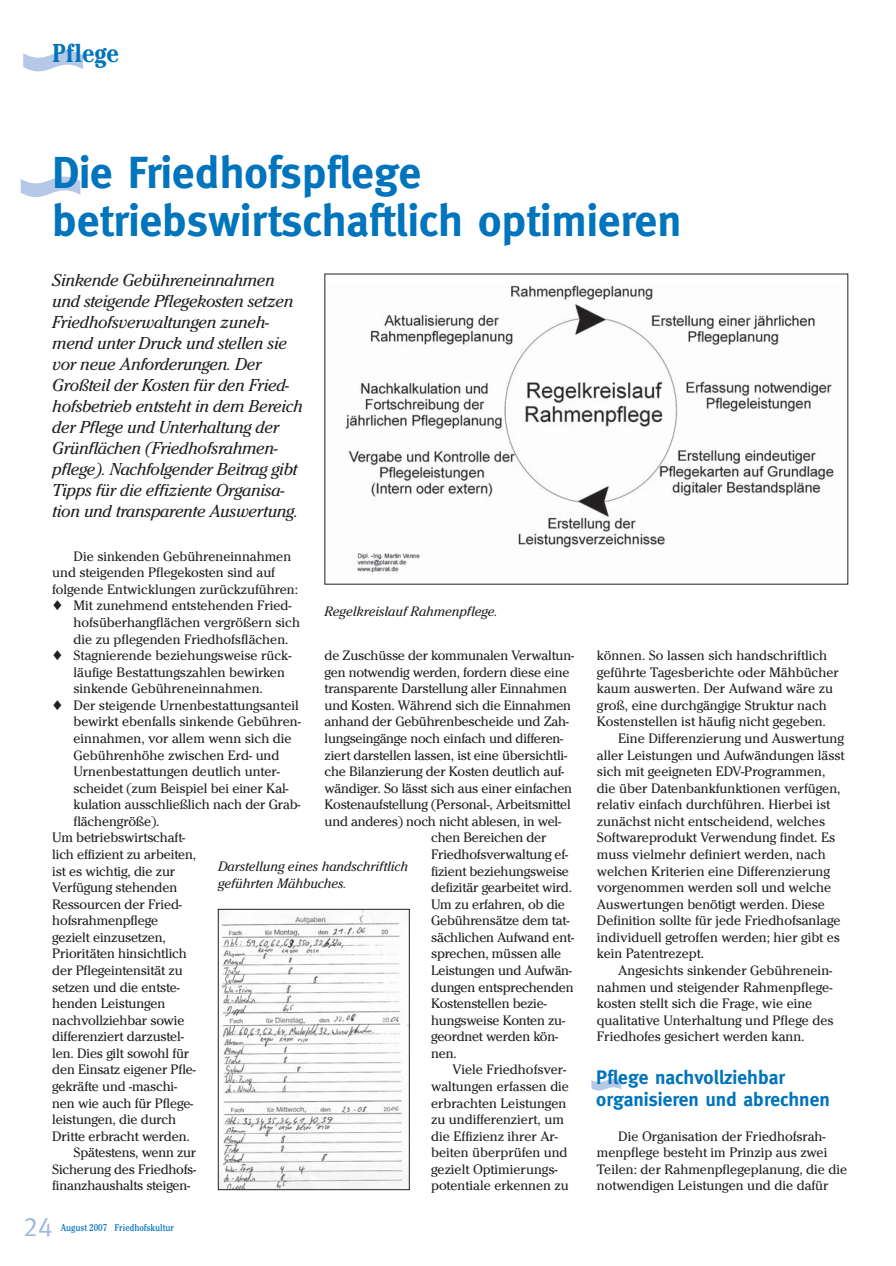
<style>
.page{position:relative;width:896px;height:1266px;background:#fff}
.page>*{position:absolute;margin:0;border:0;box-sizing:border-box;transform-origin:0 0}
.t1{font:700 45px/48px "Meta";color:#0074bc}
.t2{font:700 condensed 27px "Cheltenham Itc T";color:#0074bc}
.t3{font:27px "Meta Caps";color:#9fb8e0}
.t4{font:700 19.5px/22.5px "Meta";color:#0074bc}
.t5{font:italic 18px/21px "Cheltenham Itc T";letter-spacing:-.015em;color:#231f20}
.t6{font:14.25px/16.5px "Cheltenham Itc T";color:#231f20}
.t7{font:italic 14.25px/16.5px "Cheltenham Itc T";color:#231f20}
.t8{font:condensed 10.5px "Cheltenham Itc T";color:#0074bc}
</style>
<div class="page">
<svg style="left:23px;top:51px;width:60px;height:21px"></svg>
<svg style="left:21px;top:176px;width:59px;height:21px"></svg>
<img style="left:342px;top:285px;width:493px;height:288px">
<img style="left:220px;top:910px;width:187px;height:277px">
<div style="left:218px;top:908px;width:191px;height:281px;border:1px solid #231f20"></div>
<svg style="left:591px;top:1078px;width:30px;height:13px"></svg>
<h2 class="t2" style="left:52px;top:37px;width:68px">Pflege</h2>
<h1 class="t1" style="left:52px;top:150px;width:630px">Die Friedhofspflege betriebswirtschaftlich optimieren</h1>
<p class="t5" style="left:52px;top:271px;width:252px">Sinkende Gebühreneinnahmen und steigende Pflegekosten setzen Friedhofsverwaltungen zuneh&shy;mend unter Druck und stellen sie vor neue Anforderungen. Der Großteil der Kosten für den Fried&shy;hofsbetrieb entsteht in dem Bereich der Pflege und Unterhaltung der Grünflächen (Friedhofsrahmen&shy;pflege). Nachfolgender Beitrag gibt Tipps für die effiziente Organisa&shy;tion und transparente Auswertung.</p>
<p class="t6" style="left:73px;top:549px;width:219px">Die sinkenden Gebühreneinnahmen</p>
<p class="t6" style="left:52px;top:565px;width:224px">und steigenden Pflegekosten sind auf</p>
<p class="t6" style="left:52px;top:582px;width:247px">folgende Entwicklungen zurückzuführen:</p>
<p class="t6" style="left:73px;top:598px;width:219px">Mit zunehmend entstehenden Fried-</p>
<p class="t6" style="left:73px;top:615px;width:228px">hofsüberhangflächen vergrößern sich</p>
<p class="t6" style="left:73px;top:631px;width:216px">die zu pflegenden Friedhofsflächen.</p>
<p class="t6" style="left:73px;top:648px;width:219px">Stagnierende beziehungsweise rück-</p>
<p class="t6" style="left:73px;top:664px;width:213px">läufige Bestattungszahlen bewirken</p>
<p class="t6" style="left:73px;top:681px;width:191px">sinkende Gebühreneinnahmen.</p>
<p class="t6" style="left:73px;top:698px;width:227px">Der steigende Urnenbestattungsanteil</p>
<p class="t6" style="left:73px;top:714px;width:228px">bewirkt ebenfalls sinkende Gebühren-</p>
<p class="t6" style="left:73px;top:731px;width:220px">einnahmen, vor allem wenn sich die</p>
<p class="t6" style="left:73px;top:747px;width:207px">Gebührenhöhe zwischen Erd- und</p>
<p class="t6" style="left:73px;top:764px;width:208px">Urnenbestattungen deutlich unter-</p>
<p class="t6" style="left:73px;top:780px;width:216px">scheidet (zum Beispiel bei einer Kal-</p>
<p class="t6" style="left:73px;top:797px;width:228px">kulation ausschließlich nach der Grab-</p>
<p class="t6" style="left:73px;top:813px;width:88px">flächengröße).</p>
<p class="t6" style="left:52px;top:830px;width:134px">Um betriebswirtschaft-</p>
<p class="t6" style="left:52px;top:847px;width:145px">lich effizient zu arbeiten,</p>
<p class="t6" style="left:52px;top:863px;width:124px">ist es wichtig, die zur</p>
<p class="t6" style="left:52px;top:880px;width:126px">Verfügung stehenden</p>
<p class="t6" style="left:52px;top:896px;width:131px">Ressourcen der Fried-</p>
<p class="t6" style="left:52px;top:913px;width:107px">hofsrahmenpflege</p>
<p class="t6" style="left:52px;top:929px;width:115px">gezielt einzusetzen,</p>
<p class="t6" style="left:52px;top:946px;width:136px">Prioritäten hinsichtlich</p>
<p class="t6" style="left:52px;top:963px;width:132px">der Pflegeintensität zu</p>
<p class="t6" style="left:52px;top:979px;width:129px">setzen und die entste-</p>
<p class="t6" style="left:52px;top:996px;width:114px">henden Leistungen</p>
<p class="t6" style="left:52px;top:1012px;width:134px">nachvollziehbar sowie</p>
<p class="t6" style="left:52px;top:1029px;width:133px">differenziert darzustel-</p>
<p class="t6" style="left:52px;top:1045px;width:138px">len. Dies gilt sowohl für</p>
<p class="t6" style="left:52px;top:1062px;width:145px">den Einsatz eigener Pfle-</p>
<p class="t6" style="left:52px;top:1078px;width:126px">gekräfte und -maschi-</p>
<p class="t6" style="left:52px;top:1095px;width:142px">nen wie auch für Pflege-</p>
<p class="t6" style="left:52px;top:1112px;width:125px">leistungen, die durch</p>
<p class="t6" style="left:52px;top:1128px;width:139px">Dritte erbracht werden.</p>
<p class="t6" style="left:73px;top:1145px;width:124px">Spätestens, wenn zur</p>
<p class="t6" style="left:52px;top:1161px;width:145px">Sicherung des Friedhofs-</p>
<p class="t6" style="left:52px;top:1178px;width:139px">finanzhaushalts steigen-</p>
<p class="t7" style="left:324px;top:603px;width:175px">Regelkreislauf Rahmenpflege.</p>
<p class="t6" style="left:324px;top:648px;width:251px">de Zuschüsse der kommunalen Verwaltun-</p>
<p class="t6" style="left:324px;top:664px;width:246px">gen notwendig werden, fordern diese eine</p>
<p class="t6" style="left:324px;top:681px;width:244px">transparente Darstellung aller Einnahmen</p>
<p class="t6" style="left:324px;top:698px;width:248px">und Kosten. Während sich die Einnahmen</p>
<p class="t6" style="left:324px;top:714px;width:246px">anhand der Gebührenbescheide und Zah-</p>
<p class="t6" style="left:324px;top:731px;width:240px">lungseingänge noch einfach und differen-</p>
<p class="t6" style="left:324px;top:747px;width:244px">ziert darstellen lassen, ist eine übersichtli-</p>
<p class="t6" style="left:324px;top:764px;width:241px">che Bilanzierung der Kosten deutlich auf-</p>
<p class="t6" style="left:324px;top:780px;width:249px">wändiger. So lässt sich aus einer einfachen</p>
<p class="t6" style="left:324px;top:797px;width:248px">Kostenaufstellung (Personal-, Arbeitsmittel</p>
<p class="t6" style="left:324px;top:813px;width:238px">und anderes) noch nicht ablesen, in wel-</p>
<p class="t6" style="left:431px;top:830px;width:117px">chen Bereichen der</p>
<p class="t6" style="left:431px;top:847px;width:138px">Friedhofsverwaltung ef-</p>
<p class="t6" style="left:431px;top:863px;width:139px">fizient beziehungsweise</p>
<p class="t6" style="left:431px;top:880px;width:142px">defizitär gearbeitet wird.</p>
<p class="t6" style="left:431px;top:896px;width:135px">Um zu erfahren, ob die</p>
<p class="t6" style="left:431px;top:913px;width:140px">Gebührensätze dem tat-</p>
<p class="t6" style="left:431px;top:929px;width:144px">sächlichen Aufwand ent-</p>
<p class="t6" style="left:431px;top:946px;width:132px">sprechen, müssen alle</p>
<p class="t6" style="left:431px;top:963px;width:142px">Leistungen und Aufwän-</p>
<p class="t6" style="left:431px;top:979px;width:144px">dungen entsprechenden</p>
<p class="t6" style="left:431px;top:996px;width:117px">Kostenstellen bezie-</p>
<p class="t6" style="left:431px;top:1012px;width:135px">hungsweise Konten zu-</p>
<p class="t6" style="left:431px;top:1029px;width:128px">geordnet werden kön-</p>
<p class="t6" style="left:431px;top:1045px;width:27px">nen.</p>
<p class="t6" style="left:452px;top:1062px;width:115px">Viele Friedhofsver-</p>
<p class="t6" style="left:431px;top:1078px;width:139px">waltungen erfassen die</p>
<p class="t6" style="left:431px;top:1095px;width:137px">erbrachten Leistungen</p>
<p class="t6" style="left:431px;top:1112px;width:134px">zu undifferenziert, um</p>
<p class="t6" style="left:431px;top:1128px;width:128px">die Effizienz ihrer Ar-</p>
<p class="t6" style="left:431px;top:1145px;width:138px">beiten überprüfen und</p>
<p class="t6" style="left:431px;top:1161px;width:128px">gezielt Optimierungs-</p>
<p class="t6" style="left:431px;top:1178px;width:139px">potentiale erkennen zu</p>
<p class="t7" style="left:218px;top:859px;width:191px">Darstellung eines handschriftlich geführten Mähbuches.</p>
<h2 class="t3" style="left:23px;top:1210px;width:30px">24</h2>
<p class="t8" style="left:61px;top:1223px;width:115px">August 2007 Friedhofskultur</p>
<p class="t6" style="left:596px;top:648px;width:231px">können. So lassen sich handschriftlich</p>
<p class="t6" style="left:596px;top:664px;width:243px">geführte Tagesberichte oder Mähbücher</p>
<p class="t6" style="left:596px;top:681px;width:237px">kaum auswerten. Der Aufwand wäre zu</p>
<p class="t6" style="left:596px;top:698px;width:231px">groß, eine durchgängige Struktur nach</p>
<p class="t6" style="left:596px;top:714px;width:230px">Kostenstellen ist häufig nicht gegeben.</p>
<p class="t6" style="left:618px;top:731px;width:227px">Eine Differenzierung und Auswertung</p>
<p class="t6" style="left:596px;top:747px;width:249px">aller Leistungen und Aufwändungen lässt</p>
<p class="t6" style="left:596px;top:764px;width:230px">sich mit geeigneten EDV-Programmen,</p>
<p class="t6" style="left:596px;top:780px;width:245px">die über Datenbankfunktionen verfügen,</p>
<p class="t6" style="left:596px;top:797px;width:235px">relativ einfach durchführen. Hierbei ist</p>
<p class="t6" style="left:596px;top:813px;width:229px">zunächst nicht entscheidend, welches</p>
<p class="t6" style="left:596px;top:830px;width:240px">Softwareprodukt Verwendung findet. Es</p>
<p class="t6" style="left:596px;top:847px;width:230px">muss vielmehr definiert werden, nach</p>
<p class="t6" style="left:596px;top:863px;width:234px">welchen Kriterien eine Differenzierung</p>
<p class="t6" style="left:596px;top:880px;width:236px">vorgenommen werden soll und welche</p>
<p class="t6" style="left:596px;top:896px;width:229px">Auswertungen benötigt werden. Diese</p>
<p class="t6" style="left:596px;top:913px;width:245px">Definition sollte für jede Friedhofsanlage</p>
<p class="t6" style="left:596px;top:929px;width:244px">individuell getroffen werden; hier gibt es</p>
<p class="t6" style="left:596px;top:946px;width:108px">kein Patentrezept.</p>
<p class="t6" style="left:618px;top:963px;width:215px">Angesichts sinkender Gebührenein-</p>
<p class="t6" style="left:596px;top:979px;width:237px">nahmen und steigender Rahmenpflege-</p>
<p class="t6" style="left:596px;top:996px;width:217px">kosten stellt sich die Frage, wie eine</p>
<p class="t6" style="left:596px;top:1012px;width:238px">qualitative Unterhaltung und Pflege des</p>
<p class="t6" style="left:596px;top:1029px;width:209px">Friedhofes gesichert werden kann.</p>
<h3 class="t4" style="left:596px;top:1066px;width:235px">Pflege nachvollziehbar organisieren und abrechnen</h3>
<p class="t6" style="left:596px;top:1128px;width:252px;text-indent:21px">Die Organisation der Friedhofsrah&shy;menpflege besteht im Prinzip aus zwei Teilen: der Rahmenpflegeplanung, die die notwendigen Leistungen und die dafür</p>
</div>
